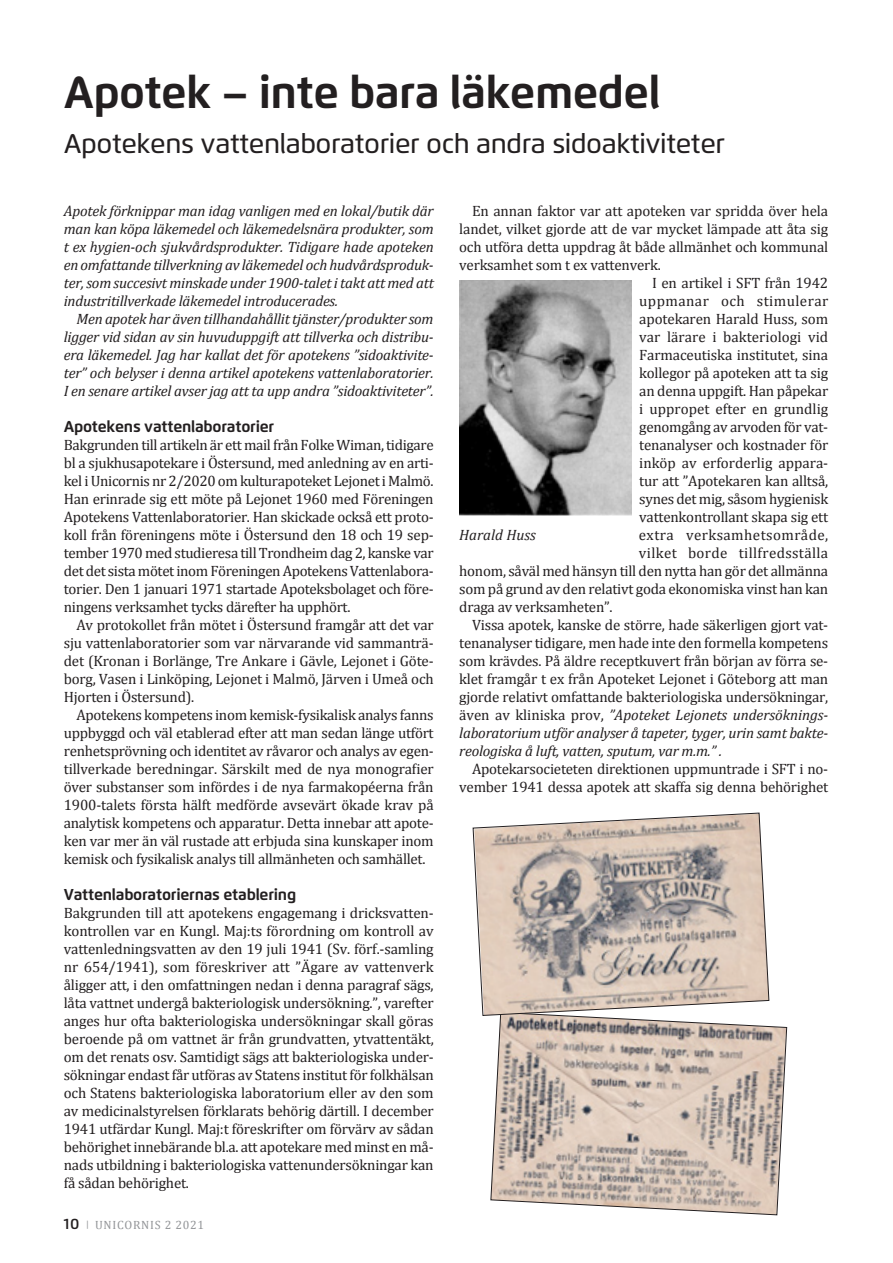
<style>
.page{position:relative;width:893px;height:1263px;background:#fff}
.page>*{position:absolute;margin:0;border:0;box-sizing:border-box;transform-origin:0 0}
.Rubrik{font:700 45px "Flexo";letter-spacing:-.015em;color:#231f20}
.Rubrik-2{font:500 27px "Flexo";letter-spacing:-.015em;color:#231f20}
.Mellanrubrik{font:700 15.75px "Flexo";letter-spacing:-.015em;color:#231f20}
.Bröd_med_indrag{font:15px/18px "Cambria";letter-spacing:-.015em;color:#231f20;text-align:justify}
.Bröd_utan_indrag{font:15px/18px "Cambria";letter-spacing:-.02em;color:#231f20;text-align:justify}
.Bröd_utan_indrag-2{font:italic 15px/18px "Cambria";letter-spacing:-.015em;color:#231f20;text-align:justify}
.Bröd_med_indrag-2{font:italic 15px/18px "Cambria";letter-spacing:-.015em;color:#231f20;text-align:justify}
.Bröd_med_indrag-3{font:15px "Cambria";letter-spacing:.03em;color:#231f20}
.Bröd_med_indrag-4{font:15px "Cambria";letter-spacing:.025em;color:#231f20}
.Bröd_med_indrag-5{font:15px "Cambria";letter-spacing:.005em;color:#231f20}
.Bildtext{font:italic 15px "Cambria";color:#231f20}
.t1{font:12px "Cambria";letter-spacing:.06em;color:#939598}
.s1{font-family:"Flexo";font-weight:600;font-size:15px;color:#231f20}
.s2{font-size:9px}
.s3{font-style:italic}
</style>
<div class="page">
<svg style="left:490px;top:1016px;width:297px;height:199px;background:#c9bbb2"></svg>
<svg style="left:473px;top:813px;width:296px;height:203px;background:#c7bab1"></svg>
<img style="left:459px;top:281px;width:172px;height:235px">
<p class="Rubrik" style="left:64px;top:64px;width:598px">Apotek – inte bara läkemedel</p>
<p class="Rubrik-2" style="left:64px;top:127px;width:663px">Apotekens vattenlaboratorier och andra sidoaktiviteter</p>
<p class="Bröd_utan_indrag-2" style="left:64px;top:201px;width:372px">Apotek förknippar man idag vanligen med en lokal/butik där man kan köpa läkemedel och läkemedelsnära produkter, som t ex hygien-och sjukvårdsprodukter. Tidigare hade apoteken en omfattande tillverkning av läkemedel och hudvårdsproduk&shy;ter, som succesivt minskade under 1900-talet i takt att med att industritillverkade läkemedel introducerades.</p>
<p class="Bröd_med_indrag-2" style="left:64px;top:309px;width:371px;text-indent:13px">Men apotek har även tillhandahållit tjänster/produkter som ligger vid sidan av sin huvuduppgift att tillverka och distribu&shy;era läkemedel. Jag har kallat det för apotekens ”sidoaktivite&shy;ter” och belyser i denna artikel apotekens vattenlaboratorier.<br>I en senare artikel avser jag att ta upp andra ”sidoaktiviteter”.</p>
<p class="Mellanrubrik" style="left:64px;top:417px;width:212px">Apotekens vattenlaboratorier</p>
<p class="Bröd_utan_indrag" style="left:64px;top:436px;width:371px">Bakgrunden till artikeln är ett mail från Folke Wiman, tidigare bl a sjukhusapotekare i Östersund, med anledning av en arti&shy;kel i Unicornis nr 2/2020 om kulturapoteket Lejonet i Malmö.<br>Han erinrade sig ett möte på Lejonet 1960 med Föreningen Apotekens Vattenlaboratorier. Han skickade också ett proto&shy;koll från föreningens möte i Östersund den 18 och 19 sep&shy;tember 1970 med studieresa till Trondheim dag 2, kanske var det det sista mötet inom Föreningen Apotekens Vattenlabora&shy;torier. Den 1 januari 1971 startade Apoteksbolaget och före&shy;ningens verksamhet tycks därefter ha upphört.</p>
<p class="Bröd_med_indrag" style="left:64px;top:616px;width:371px;text-indent:13px">Av protokollet från mötet i Östersund framgår att det var sju vattenlaboratorier som var närvarande vid sammanträ&shy;det (Kronan i Borlänge, Tre Ankare i Gävle, Lejonet i Göte&shy;borg, Vasen i Linköping, Lejonet i Malmö, Järven i Umeå och Hjorten i Östersund).</p>
<p class="Bröd_med_indrag" style="left:64px;top:706px;width:371px;text-indent:13px">Apotekens kompetens inom kemisk-fysikalisk analys fanns uppbyggd och väl etablerad efter att man sedan länge utfört renhetsprövning och identitet av råvaror och analys av egen&shy;tillverkade beredningar. Särskilt med de nya monografier över substanser som infördes i de nya farmakopéerna från 1900-talets första hälft medförde avsevärt ökade krav på analytisk kompetens och apparatur. Detta innebar att apote&shy;ken var mer än väl rustade att erbjuda sina kunskaper inom kemisk och fysikalisk analys till allmänheten och samhället.</p>
<p class="Mellanrubrik" style="left:64px;top:885px;width:234px">Vattenlaboratoriernas etablering</p>
<p class="Bröd_utan_indrag" style="left:64px;top:904px;width:371px">Bakgrunden till att apotekens engagemang i dricksvatten&shy;kontrollen var en Kungl. Maj:ts förordning om kontroll av vattenledningsvatten av den 19 juli 1941 (Sv. förf.-samling nr 654/1941), som föreskriver att ”Ägare av vattenverk åligger att, i den omfattningen nedan i denna paragraf sägs, låta vattnet undergå bakteriologisk undersökning.”, varefter anges hur ofta bakteriologiska undersökningar skall göras beroende på om vattnet är från grundvatten, ytvattentäkt, om det renats osv. Samtidigt sägs att bakteriologiska under&shy;sökningar endast får utföras av Statens institut för folkhälsan och Statens bakteriologiska laboratorium eller av den som av medicinalstyrelsen förklarats behörig därtill. I december 1941 utfärdar Kungl. Maj:t föreskrifter om förvärv av sådan behörighet innebärande bl.a. att apotekare med minst en må&shy;nads utbildning i bakteriologiska vattenundersökningar kan få sådan behörighet.</p>
<p class="t1" style="left:64px;top:1218px;width:142px"><span class="s1">10</span> <span class="s2">|</span> UNICORNIS 2 2021</p>
<p class="Bröd_med_indrag" style="left:459px;top:202px;width:370px;text-indent:13px">En annan faktor var att apoteken var spridda över hela landet, vilket gjorde att de var mycket lämpade att åta sig och utföra detta uppdrag åt både allmänhet och kommunal verksamhet som t ex vattenverk.</p>
<p class="Bröd_med_indrag" style="left:652px;top:274px;width:178px">I en artikel i SFT från 1942</p>
<p class="Bröd_med_indrag-3" style="left:639px;top:292px;width:190px">uppmanar och stimulerar</p>
<p class="Bröd_med_indrag" style="left:639px;top:310px;width:190px">apotekaren Harald Huss, som</p>
<p class="Bröd_med_indrag-5" style="left:639px;top:328px;width:191px">var lärare i bakteriologi vid</p>
<p class="Bröd_med_indrag" style="left:639px;top:346px;width:190px">Farmaceutiska institutet, sina</p>
<p class="Bröd_med_indrag" style="left:639px;top:364px;width:190px">kollegor på apoteken att ta sig</p>
<p class="Bröd_med_indrag" style="left:639px;top:382px;width:190px">an denna uppgift. Han påpekar</p>
<p class="Bröd_med_indrag" style="left:639px;top:400px;width:190px">i uppropet efter en grundlig</p>
<p class="Bröd_med_indrag" style="left:639px;top:418px;width:190px">genomgång av arvoden för vat-</p>
<p class="Bröd_med_indrag" style="left:639px;top:436px;width:191px">tenanalyser och kostnader för</p>
<p class="Bröd_med_indrag" style="left:639px;top:454px;width:190px">inköp av erforderlig appara-</p>
<p class="Bröd_med_indrag" style="left:639px;top:472px;width:190px">tur att ”Apotekaren kan alltså,</p>
<p class="Bröd_med_indrag" style="left:639px;top:490px;width:191px">synes det mig, såsom hygienisk</p>
<p class="Bröd_med_indrag" style="left:639px;top:508px;width:190px">vattenkontrollant skapa sig ett</p>
<p class="Bröd_med_indrag-3" style="left:639px;top:526px;width:191px">extra verksamhetsområde,</p>
<p class="Bröd_med_indrag-4" style="left:639px;top:544px;width:191px">vilket borde tillfredsställa</p>
<p class="Bröd_med_indrag" style="left:459px;top:562px;width:370px">honom, såväl med hänsyn till den nytta han gör det allmänna</p>
<p class="Bröd_med_indrag" style="left:459px;top:580px;width:371px">som på grund av den relativt goda ekonomiska vinst han kan</p>
<p class="Bröd_med_indrag" style="left:459px;top:598px;width:155px">draga av verksamheten”.</p>
<p class="Bröd_med_indrag" style="left:459px;top:616px;width:371px;text-indent:13px">Vissa apotek, kanske de större, hade säkerligen gjort vat&shy;tenanalyser tidigare, men hade inte den formella kompetens som krävdes. På äldre receptkuvert från början av förra se&shy;klet framgår t ex från Apoteket Lejonet i Göteborg att man gjorde relativt omfattande bakteriologiska undersökningar, även av kliniska prov, <span class="s3">”Apoteket Lejonets undersöknings&shy;laboratorium utför analyser å tapeter, tyger, urin samt bakte&shy;reologiska å luft, vatten, sputum, var m.m.” .</span></p>
<p class="Bröd_med_indrag" style="left:459px;top:760px;width:371px;text-align:right">Apotekarsocieteten direktionen uppmuntrade i SFT i no&shy;vember 1941 dessa apotek att skaffa sig denna behörighet</p>
<p class="Bildtext" style="left:459px;top:524px;width:78px">Harald Huss</p>
</div>
